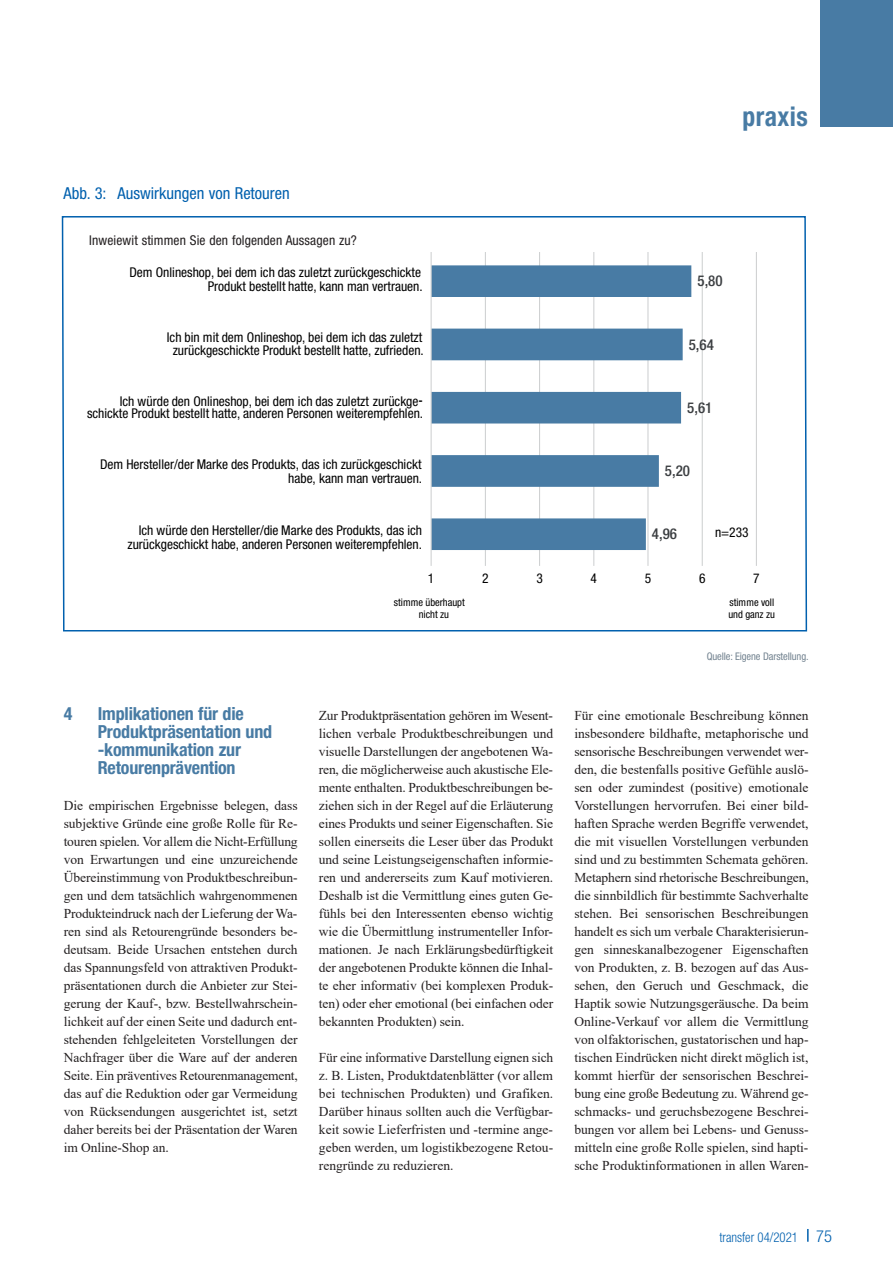
<style>
.page{position:relative;width:893px;height:1263px;background:#fff}
.page>*{position:absolute;margin:0;border:0;box-sizing:border-box;transform-origin:0 0}
.t1{font:700 condensed 27px "Helvetica Neue";letter-spacing:.02em;color:#487ba4;scale:.95 1}
.t2{font:700 condensed 18px/18px "Helvetica Neue";letter-spacing:-.01em;color:#487ba4}
.t3{font:condensed 16.5px "Helvetica Neue";color:#0160ae}
.t4{font:500 condensed 15px "Helvetica Neue";color:#3c3f42}
.t5{font:13.5px/18px "Times New Roman";letter-spacing:-.005em;color:#231f20;text-align:justify}
.t6{font:condensed 13.5px/12.1px "Helvetica Neue";color:#000;text-align:right}
.t7{font:condensed 13.5px "Helvetica Neue";letter-spacing:.01em;color:#231f20}
.t8{font:300 condensed 13.5px "Helvetica Neue";color:#0160ae;scale:.95 1}
.t9{font:condensed 10.5px/12.5px "Helvetica Neue";color:#000}
.t10{font:condensed 10.5px "Helvetica Neue";letter-spacing:-.01em;color:#748491}
.s1{font-size:16.5px}
</style>
<div class="page">
<svg style="left:807px;top:1229px;width:2px;height:13px"></svg>
<div style="left:820px;top:0;width:73px;height:126px;background:#487ba4"></div>
<svg style="left:61px;top:216px;width:747px;height:416px"></svg>
<hr style="left:756px;top:252px;width:1px;height:314px;background:#cfd1d2">
<hr style="left:702px;top:252px;width:1px;height:314px;background:#cfd1d2">
<hr style="left:647px;top:252px;width:1px;height:314px;background:#cfd1d2">
<hr style="left:593px;top:252px;width:1px;height:314px;background:#cfd1d2">
<hr style="left:539px;top:252px;width:1px;height:314px;background:#cfd1d2">
<hr style="left:485px;top:252px;width:1px;height:314px;background:#cfd1d2">
<svg style="left:432px;top:265px;width:259px;height:285px"></svg>
<hr style="left:431px;top:252px;width:1px;height:314px;background:#cfd1d2">
<p class="t3" style="left:63px;top:184px;width:228px">Abb. 3: Auswirkungen von Retouren</p>
<p class="t7" style="left:89px;top:232px;width:269px">Inweiewit stimmen Sie den folgenden Aussagen zu?</p>
<p class="t6" style="left:129px;top:266px;width:295px;line-height:13.2px">Dem Onlineshop, bei dem ich das zuletzt zurückgeschickte<br>Produkt bestellt hatte, kann man vertrauen.</p>
<p class="t6" style="left:167px;top:331px;width:258px;text-align:center">Ich bin mit dem Onlineshop, bei dem ich das zuletzt zurückgeschickte Produkt bestellt hatte, zufrieden.</p>
<p class="t6" style="left:87px;top:395px;width:338px;line-height:12.6px">Ich würde den Onlineshop, bei dem ich das zuletzt zurückge&shy;schickte Produkt bestellt hatte, anderen Personen weiterempfehlen.</p>
<p class="t6" style="left:100px;top:457px;width:323px;line-height:13.6px">Dem Hersteller/der Marke des Produkts, das ich zurückgeschickt habe, kann man vertrauen.</p>
<h1 class="t1" style="left:742px;top:100px;width:71px">praxis</h1>
<p class="t4" style="left:697px;top:272px;width:27px">5,80</p>
<p class="t4" style="left:689px;top:335px;width:27px">5,64</p>
<p class="t4" style="left:687px;top:399px;width:27px">5,61</p>
<p class="t4" style="left:665px;top:462px;width:27px">5,20</p>
<p class="t6" style="left:127px;top:523px;width:296px;line-height:14.1px">Ich würde den Hersteller/die Marke des Produkts, das ich zurückgeschickt habe, anderen Personen weiterempfehlen.</p>
<p class="t6" style="left:715px;top:526px;width:35px">n=233</p>
<p class="t4" style="left:652px;top:525px;width:27px">4,96</p>
<p class="t6" style="left:428px;top:572px;width:8px">1</p>
<p class="t6" style="left:482px;top:572px;width:8px">2</p>
<p class="t6" style="left:536px;top:572px;width:8px">3</p>
<p class="t6" style="left:591px;top:572px;width:8px">4</p>
<p class="t6" style="left:645px;top:572px;width:8px">5</p>
<p class="t6" style="left:699px;top:572px;width:8px">6</p>
<p class="t6" style="left:753px;top:572px;width:8px">7</p>
<p class="t9" style="left:419px;top:596px;width:48px;text-indent:-25px">stimme überhaupt nicht zu</p>
<p class="t9" style="left:728px;top:596px;width:48px">stimme voll und ganz zu</p>
<h2 class="t2" style="left:64px;top:705px;width:10px">4</h2>
<h2 class="t2" style="left:98px;top:705px;width:176px">Implikationen für die<br>Produktpräsentation und -kommunikation zur<br>Retourenprävention</h2>
<p class="t5" style="left:64px;top:796px;width:236px">Die empirischen Ergebnisse belegen, dass subjektive Gründe eine große Rolle für Re&shy;touren spielen. Vor allem die Nicht-Erfüllung von Erwartungen und eine unzureichende Übereinstimmung von Produktbeschreibun&shy;gen und dem tatsächlich wahrgenommenen Produkteindruck nach der Lieferung der Wa&shy;ren sind als Retourengründe besonders be&shy;deutsam. Beide Ursachen entstehen durch das Spannungsfeld von attraktiven Produkt&shy;präsentationen durch die Anbieter zur Stei&shy;gerung der Kauf-, bzw. Bestellwahrschein&shy;lichkeit auf der einen Seite und dadurch ent&shy;stehenden fehlgeleiteten Vorstellungen der Nachfrager über die Ware auf der anderen Seite. Ein präventives Retourenmanagement, das auf die Reduktion oder gar Vermeidung von Rücksendungen ausgerichtet ist, setzt daher bereits bei der Präsentation der Waren im Online-Shop an.</p>
<p class="t5" style="left:319px;top:706px;width:236px">Zur Produktpräsentation gehören im Wesent&shy;lichen verbale Produktbeschreibungen und visuelle Darstellungen der angebotenen Wa&shy;ren, die möglicherweise auch akustische Ele&shy;mente enthalten. Produktbeschreibungen be&shy;ziehen sich in der Regel auf die Erläuterung eines Produkts und seiner Eigenschaften. Sie sollen einerseits die Leser über das Produkt und seine Leistungseigenschaften informie&shy;ren und andererseits zum Kauf motivieren.<br>Deshalb ist die Vermittlung eines guten Ge&shy;fühls bei den Interessenten ebenso wichtig wie die Übermittlung instrumenteller Infor&shy;mationen. Je nach Erklärungsbedürftigkeit der angebotenen Produkte können die Inhal&shy;te eher informativ (bei komplexen Produk&shy;ten) oder eher emotional (bei einfachen oder bekannten Produkten) sein.</p>
<p class="t5" style="left:319px;top:1048px;width:236px">Für eine informative Darstellung eignen sich z. B. Listen, Produktdatenblätter (vor allem bei technischen Produkten) und Grafiken.<br>Darüber hinaus sollten auch die Verfügbar&shy;keit sowie Lieferfristen und -termine ange&shy;geben werden, um logistikbezogene Retou&shy;rengründe zu reduzieren.</p>
<p class="t10" style="left:707px;top:650px;width:103px">Quelle: Eigene Darstellung.</p>
<p class="t5" style="left:574px;top:706px;width:236px">Für eine emotionale Beschreibung können insbesondere bildhafte, metaphorische und sensorische Beschreibungen verwendet wer&shy;den, die bestenfalls positive Gefühle auslö&shy;sen oder zumindest (positive) emotionale Vorstellungen hervorrufen. Bei einer bild&shy;haften Sprache werden Begriffe verwendet, die mit visuellen Vorstellungen verbunden sind und zu bestimmten Schemata gehören.<br>Metaphern sind rhetorische Beschreibungen, die sinnbildlich für bestimmte Sachverhalte stehen. Bei sensorischen Beschreibungen handelt es sich um verbale Charakterisierun&shy;gen sinneskanalbezogener Eigenschaften von Produkten, z. B. bezogen auf das Aus&shy;sehen, den Geruch und Geschmack, die Haptik sowie Nutzungsgeräusche. Da beim Online-Verkauf vor allem die Vermittlung von olfaktorischen, gustatorischen und hap&shy;tischen Eindrücken nicht direkt möglich ist, kommt hierfür der sensorischen Beschrei&shy;bung eine große Bedeutung zu. Während ge&shy;schmacks- und geruchsbezogene Beschrei&shy;bungen vor allem bei Lebens- und Genuss&shy;mitteln eine große Rolle spielen, sind hapti&shy;sche Produktinformationen in allen Waren-</p>
<p class="t8" style="left:719px;top:1229px;width:120px">transfer 04/2021 <span class="s1">75</span></p>
</div>
